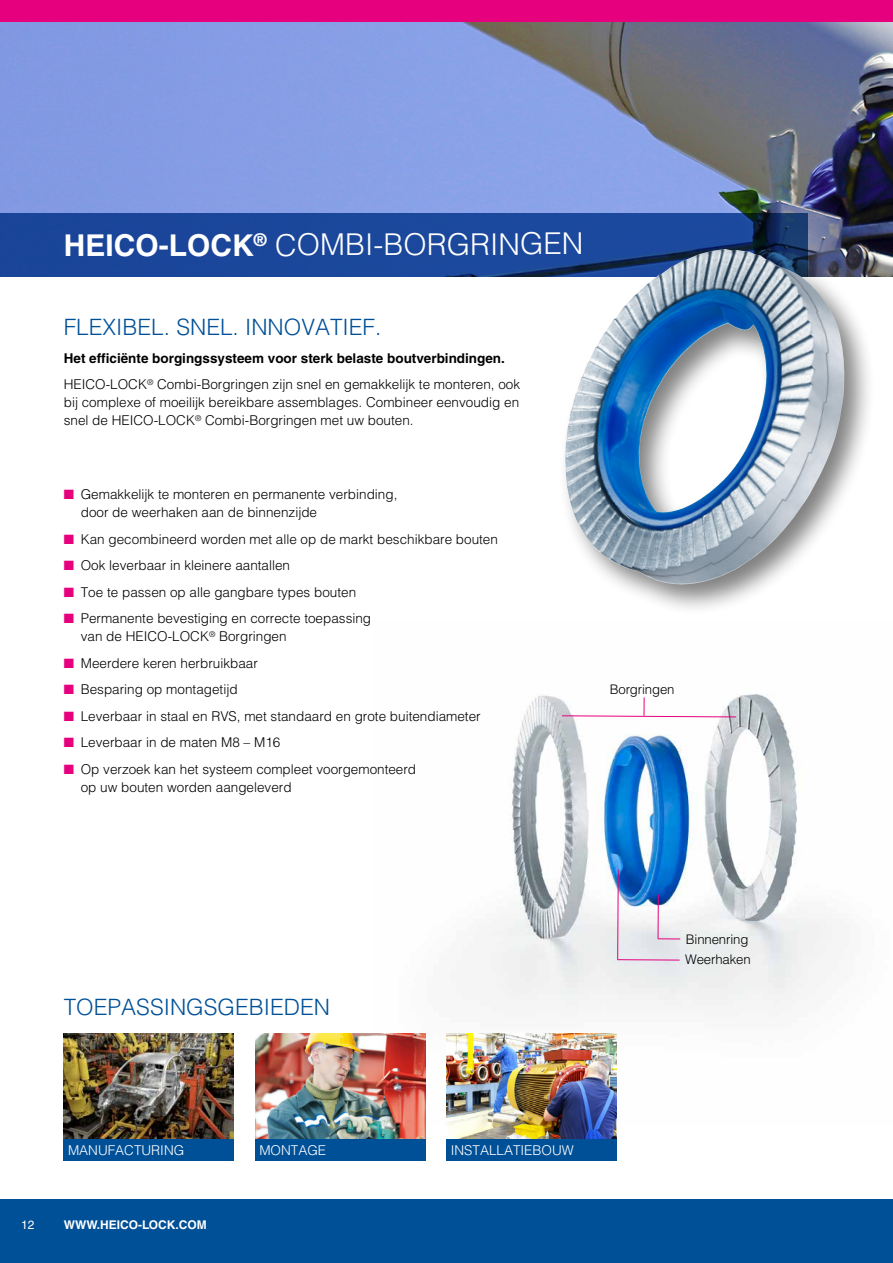
<style>
.page{position:relative;width:893px;height:1263px;background:#fff}
.page>*{position:absolute;margin:0;border:0;box-sizing:border-box;transform-origin:0 0}
.t1{font:300 30px "Helvetica LT Std";letter-spacing:-.005em;color:#fff}
.t2{font:300 22.5px "Helvetica LT Std";color:#005098}
.t3{font:300 13.5px/18px "Helvetica LT Std";color:#000}
.t4{font:700 13.5px/26.5px "Helvetica LT Std";color:#000}
.t5{font:300 13.5px "Helvetica LT Std";color:#fff}
.t6{font:300 13.2px "Helvetica LT Std";letter-spacing:-.01em;color:#000}
.t7{font:700 12px "Helvetica LT Std";color:#fff}
.t8{font:12px "Helvetica LT Std";color:#fff}
.s1{font-weight:700}
.s2{font-weight:300}
.s3{color:#e6007d}
</style>
<div class="page">
<img style="left:425px;top:694px;width:407px;height:430px">
<svg style="left:561px;top:697px;width:176px;height:21px"></svg>
<hr style="left:658px;top:894px;width:1px;height:44px;background:#e6007d">
<svg style="left:658px;top:938px;width:22px;height:1px"></svg>
<svg style="left:617px;top:869px;width:2px;height:90px"></svg>
<hr style="left:617px;top:959px;width:63px;height:1px;background:#e6007d">
<img style="left:0;top:21px;width:893px;height:255px">
<div style="left:0;top:213px;width:808px;height:63px;background:#1b479b"></div>
<div style="left:0;top:1199px;width:893px;height:64px;background:#005098"></div>
<div style="left:558px;top:242px;width:318px;height:374px;background:#000;opacity:.5"></div>
<img style="left:565px;top:249px;width:282px;height:350px">
<div style="left:0;top:0;width:893px;height:21px;background:#e6007d"></div>
<img style="left:64px;top:1033px;width:170px;height:107px">
<div style="left:64px;top:1140px;width:170px;height:21px;background:#005098"></div>
<img style="left:255px;top:1033px;width:170px;height:107px">
<div style="left:255px;top:1140px;width:170px;height:21px;background:#005098"></div>
<img style="left:446px;top:1033px;width:171px;height:107px">
<div style="left:446px;top:1140px;width:171px;height:21px;background:#005098"></div>
<h1 class="t1" style="left:64px;top:226px;width:521px"><span class="s1">HEICO-LOCK</span><sup>®</sup> COMBI-BORGRINGEN</h1>
<h2 class="t2" style="left:64px;top:313px;width:319px">FLEXIBEL. SNEL. INNOVATIEF.</h2>
<p class="t4" style="left:64px;top:344px;width:458px">Het efficiënte borgingssysteem voor sterk belaste boutverbindingen.<br><span class="s2">HEICO-LOCK</span><sup>®</sup> <span class="s2">Combi-Borgringen zijn snel en gemakkelijk te monteren, ook</span></p>
<p class="t3" style="left:64px;top:393px;width:457px">bij complexe of moeilijk bereikbare assemblages. Combineer eenvoudig en snel de HEICO-LOCK<sup>®</sup> Combi-Borgringen met uw bouten.</p>
<p class="t3" style="left:81px;top:485px;width:318px;text-indent:-17px"><span class="s3">■</span> Gemakkelijk te monteren en permanente verbinding, door de weerhaken aan de binnenzijde</p>
<p class="t3" style="left:64px;top:530px;width:436px"><span class="s3">■</span> Kan gecombineerd worden met alle op de markt beschikbare bouten</p>
<p class="t3" style="left:64px;top:556px;width:228px"><span class="s3">■</span> Ook leverbaar in kleinere aantallen</p>
<p class="t3" style="left:64px;top:583px;width:294px"><span class="s3">■</span> Toe te passen op alle gangbare types bouten</p>
<p class="t3" style="left:81px;top:609px;width:292px;text-indent:-17px"><span class="s3">■</span> Permanente bevestiging en correcte toepassing van de HEICO-LOCK<sup>®</sup> Borgringen</p>
<p class="t3" style="left:64px;top:654px;width:196px"><span class="s3">■</span> Meerdere keren herbruikbaar</p>
<p class="t3" style="left:64px;top:680px;width:175px"><span class="s3">■</span> Besparing op montagetijd</p>
<p class="t3" style="left:64px;top:707px;width:418px"><span class="s3">■</span> Leverbaar in staal en RVS, met standaard en grote buitendiameter</p>
<p class="t3" style="left:64px;top:733px;width:218px"><span class="s3">■</span> Leverbaar in de maten M8 – M16</p>
<p class="t3" style="left:81px;top:760px;width:337px;text-indent:-17px"><span class="s3">■</span> Op verzoek kan het systeem compleet voorgemonteerd op uw bouten worden aangeleverd</p>
<p class="t6" style="left:610px;top:681px;width:66px">Borgringen</p>
<h2 class="t2" style="left:64px;top:993px;width:268px">TOEPASSINGSGEBIEDEN</h2>
<p class="t5" style="left:68px;top:1142px;width:118px">MANUFACTURING</p>
<p class="t5" style="left:259px;top:1142px;width:68px">MONTAGE</p>
<p class="t5" style="left:451px;top:1142px;width:125px">INSTALLATIEBOUW</p>
<p class="t8" style="left:21px;top:1217px;width:15px">12</p>
<p class="t7" style="left:64px;top:1217px;width:145px">WWW.HEICO-LOCK.COM</p>
<p class="t6" style="left:686px;top:931px;width:64px">Binnenring</p>
<p class="t6" style="left:685px;top:951px;width:67px">Weerhaken</p>
</div>
